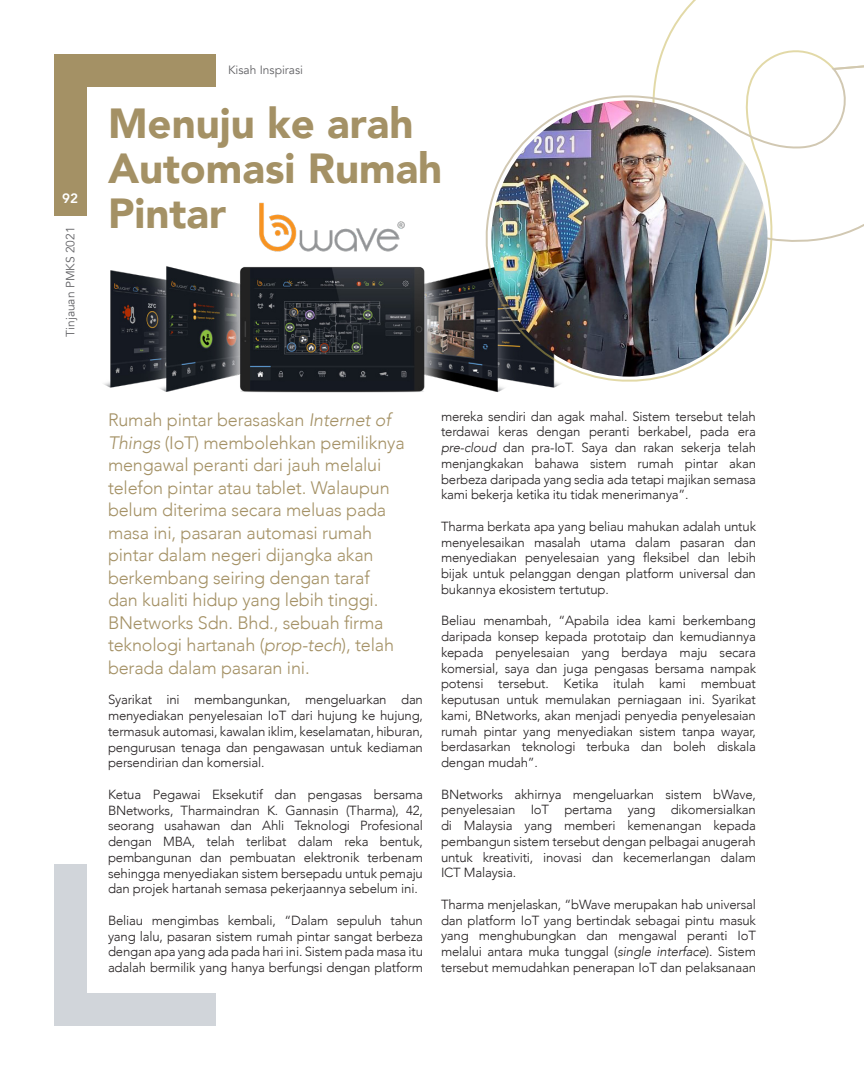
<style>
.page{position:relative;width:864px;height:1080px;background:#fff}
.page>*{position:absolute;margin:0;border:0;box-sizing:border-box;transform-origin:0 0}
.t1{font:900 42px/45px "Avenir";color:#a49165}
.t2{font:300 18px/22.5px "Avenir";letter-spacing:-.01em;color:#a49165}
.t3{font:800 13.5px "Avenir";color:#fff}
.t4{font:300 13.2px/15.8px "Avenir";letter-spacing:-.015em;color:#231f20;text-align:justify}
.t5{font:12px "Avenir";color:#636366}
.s1{font-style:italic}
</style>
<div class="page">
<div style="left:54px;top:993px;width:162px;height:33px;background:#d1d5da"></div>
<div style="left:54px;top:864px;width:33px;height:162px;background:#d1d5da"></div>
<div style="left:54px;top:54px;width:162px;height:33px;background:#a49165"></div>
<div style="left:54px;top:54px;width:33px;height:162px;background:#a49165"></div>
<img style="left:259px;top:202px;width:146px;height:50px">
<img style="left:104px;top:266px;width:456px;height:127px">
<svg style="left:515px;top:0;width:224px;height:384px"></svg>
<svg style="left:483px;top:5px;width:381px;height:326px"></svg>
<img style="left:491px;top:100px;width:276px;height:277px;border-radius:138px">
<p class="t3" style="left:62px;top:187px;width:17px">92</p>
<p class="t5" style="left:63px;top:337px;width:112px;rotate:-90deg">Tinjauan PMKS 2021</p>
<p class="t5" style="left:228px;top:62px;width:77px">Kisah Inspirasi</p>
<p class="t1" style="left:108px;top:100px;width:336px">Menuju ke arah<br>Automasi Rumah<br>Pintar</p>
<p class="t2" style="left:108px;top:409px;width:298px">Rumah pintar berasaskan <span class="s1">Internet of Things</span> (IoT) membolehkan pemiliknya mengawal peranti dari jauh melalui telefon pintar atau tablet. Walaupun belum diterima secara meluas pada masa ini, pasaran automasi rumah pintar dalam negeri dijangka akan berkembang seiring dengan taraf<br>dan kualiti hidup yang lebih tinggi.<br>BNetworks Sdn. Bhd., sebuah firma teknologi hartanah (<span class="s1">prop-tech</span>), telah berada dalam pasaran ini.</p>
<p class="t4" style="left:108px;top:692px;width:317px">Syarikat ini membangunkan, mengeluarkan dan menyediakan penyelesaian IoT dari hujung ke hujung, termasuk automasi, kawalan iklim, keselamatan, hiburan, pengurusan tenaga dan pengawasan untuk kediaman persendirian dan komersial.</p>
<p class="t4" style="left:108px;top:787px;width:317px">Ketua Pegawai Eksekutif dan pengasas bersama BNetworks, Tharmaindran K. Gannasin (Tharma), 42, seorang usahawan dan Ahli Teknologi Profesional dengan MBA, telah terlibat dalam reka bentuk, pembangunan dan pembuatan elektronik terbenam sehingga menyediakan sistem bersepadu untuk pemaju dan projek hartanah semasa pekerjaannya sebelum ini.</p>
<p class="t4" style="left:108px;top:913px;width:317px">Beliau mengimbas kembali, “Dalam sepuluh tahun yang lalu, pasaran sistem rumah pintar sangat berbeza dengan apa yang ada pada hari ini. Sistem pada masa itu adalah bermilik yang hanya berfungsi dengan platform</p>
<p class="t4" style="left:441px;top:408px;width:316px">mereka sendiri dan agak mahal. Sistem tersebut telah terdawai keras dengan peranti berkabel, pada era</p>
<p class="t4" style="left:441px;top:440px;width:317px"><span class="s1">pre-cloud</span> dan pra-IoT. Saya dan rakan sekerja telah menjangkakan bahawa sistem rumah pintar akan berbeza daripada yang sedia ada tetapi majikan semasa kami bekerja ketika itu tidak menerimanya”.</p>
<p class="t4" style="left:441px;top:518px;width:317px">Tharma berkata apa yang beliau mahukan adalah untuk menyelesaikan masalah utama dalam pasaran dan menyediakan penyelesaian yang fleksibel dan lebih bijak untuk pelanggan dengan platform universal dan bukannya ekosistem tertutup.</p>
<p class="t4" style="left:441px;top:613px;width:317px">Beliau menambah, “Apabila idea kami berkembang daripada konsep kepada prototaip dan kemudiannya kepada penyelesaian yang berdaya maju secara komersial, saya dan juga pengasas bersama nampak potensi tersebut. Ketika itulah kami membuat keputusan untuk memulakan perniagaan ini. Syarikat kami, BNetworks, akan menjadi penyedia penyelesaian rumah pintar yang menyediakan sistem tanpa wayar, berdasarkan teknologi terbuka dan boleh diskala dengan mudah”.</p>
<p class="t4" style="left:441px;top:786px;width:317px">BNetworks akhirnya mengeluarkan sistem bWave, penyelesaian IoT pertama yang dikomersialkan di Malaysia yang memberi kemenangan kepada pembangun sistem tersebut dengan pelbagai anugerah untuk kreativiti, inovasi dan kecemerlangan dalam</p>
<p class="t4" style="left:441px;top:865px;width:77px">ICT Malaysia.</p>
<p class="t4" style="left:441px;top:896px;width:317px">Tharma menjelaskan, “bWave merupakan hab universal dan platform IoT yang bertindak sebagai pintu masuk yang menghubungkan dan mengawal peranti IoT melalui antara muka tunggal (<span class="s1">single interface</span>). Sistem tersebut memudahkan penerapan IoT dan pelaksanaan</p>
</div>
